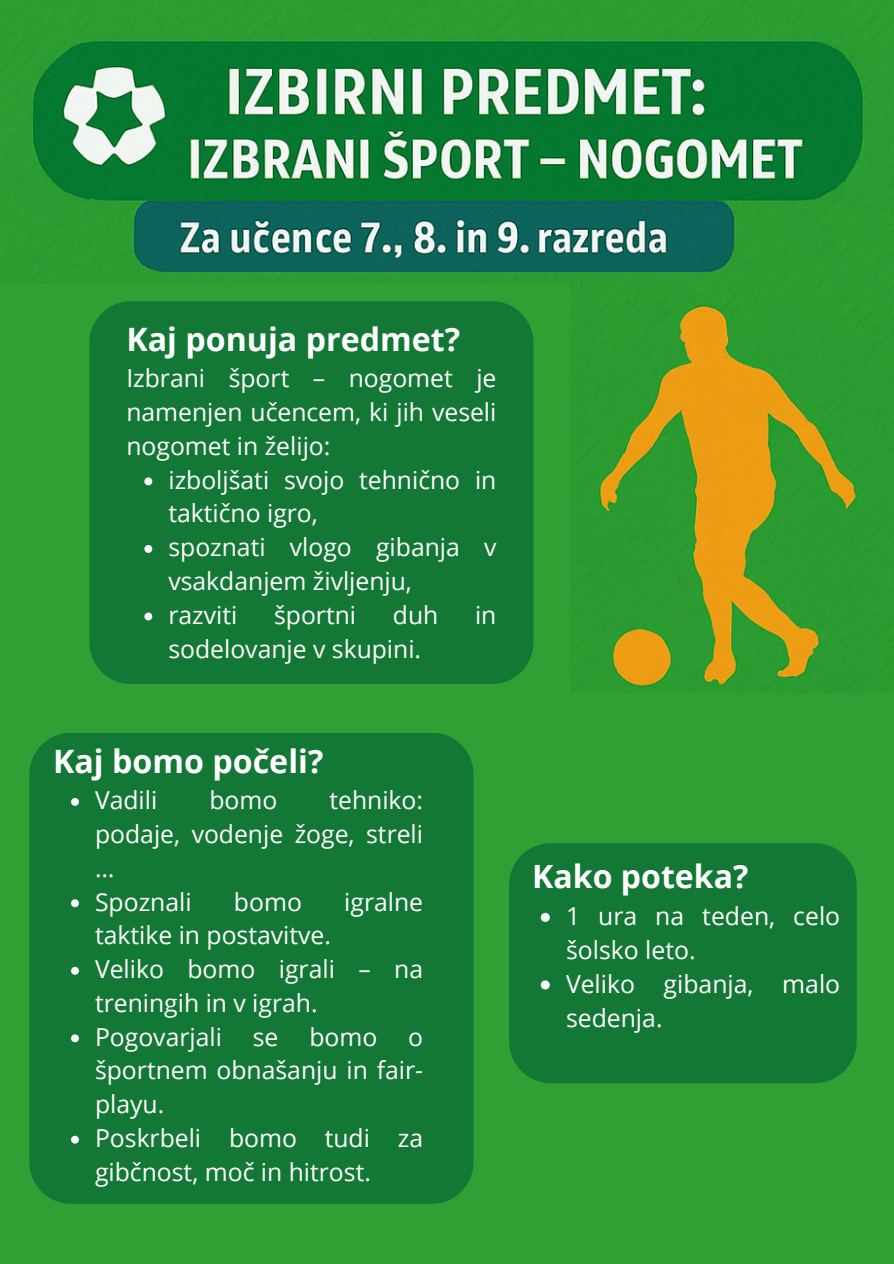
<style>
.page{position:relative;width:894px;height:1264px;background:#fff}
.page>*{position:absolute;margin:0;border:0;box-sizing:border-box;transform-origin:0 0}
.t1{font:700 32.25px "Open Sans";color:#fff}
.t2{font:700 32.1px "Open Sans";color:#fff}
.t3{font:24.75px/33.8px "Open Sans";color:#fff}
</style>
<div class="page">
<div style="left:0;top:0;width:893px;height:1263px;background:#2fa034"></div>
<img style="left:3px;top:2px;width:876px;height:271px">
<img style="left:570px;top:279px;width:323px;height:409px">
<div style="left:89px;top:301px;width:444px;height:383px;background:#137836"></div>
<svg style="left:144px;top:477px;width:8px;height:8px"></svg>
<svg style="left:144px;top:545px;width:8px;height:8px"></svg>
<svg style="left:144px;top:612px;width:8px;height:8px"></svg>
<div style="left:29px;top:733px;width:444px;height:470px;background:#137836"></div>
<svg style="left:71px;top:798px;width:8px;height:7px"></svg>
<svg style="left:71px;top:899px;width:8px;height:8px"></svg>
<svg style="left:71px;top:966px;width:8px;height:8px"></svg>
<svg style="left:71px;top:1034px;width:8px;height:8px"></svg>
<svg style="left:71px;top:1135px;width:8px;height:8px"></svg>
<div style="left:509px;top:843px;width:347px;height:240px;background:#137836"></div>
<svg style="left:540px;top:912px;width:9px;height:9px"></svg>
<svg style="left:540px;top:980px;width:9px;height:9px"></svg>
<p class="t1" style="left:126px;top:317px;width:335px">Kaj ponuja predmet?</p>
<p class="t3" style="left:126px;top:361px;width:371px;text-align:justify">Izbrani šport – nogomet je namenjen učencem, ki jih veseli nogomet in želijo:</p>
<p class="t3" style="left:168px;top:462px;width:329px">izboljšati svojo tehnično in taktično igro,</p>
<p class="t3" style="left:168px;top:529px;width:329px">spoznati vlogo gibanja v vsakdanjem življenju,</p>
<p class="t3" style="left:168px;top:597px;width:70px">razviti</p>
<p class="t3" style="left:274px;top:597px;width:83px">športni</p>
<p class="t3" style="left:393px;top:597px;width:47px">duh</p>
<p class="t3" style="left:475px;top:597px;width:23px">in</p>
<p class="t3" style="left:168px;top:631px;width:254px">sodelovanje v skupini.</p>
<p class="t1" style="left:53px;top:738px;width:272px">Kaj bomo počeli?</p>
<p class="t3" style="left:95px;top:782px;width:64px">Vadili</p>
<p class="t3" style="left:209px;top:782px;width:69px">bomo</p>
<p class="t3" style="left:95px;top:782px;width:329px;text-align:justify;text-indent:234px">tehniko: podaje, vodenje žoge, streli …</p>
<h1 class="t3" style="left:95px;top:884px;width:98px">Spoznali</h1>
<h1 class="t3" style="left:234px;top:884px;width:69px">bomo</h1>
<h1 class="t3" style="left:344px;top:884px;width:80px">igralne</h1>
<h1 class="t3" style="left:95px;top:917px;width:237px">taktike in postavitve.</h1>
<p class="t3" style="left:95px;top:951px;width:329px">Veliko bomo igrali – na treningih in v igrah.</p>
<p class="t3" style="left:95px;top:1019px;width:329px;text-align:justify">Pogovarjali se bomo o športnem obnašanju in fair&shy;playu.</p>
<p class="t3" style="left:95px;top:1120px;width:329px">Poskrbeli bomo tudi za gibčnost, moč in hitrost.</p>
<p class="t2" style="left:532px;top:853px;width:217px">Kako poteka?</p>
<p class="t3" style="left:566px;top:898px;width:276px">1 ura na teden, celo šolsko leto.</p>
<h1 class="t3" style="left:566px;top:966px;width:275px">Veliko gibanja, malo sedenja.</h1>
</div>
